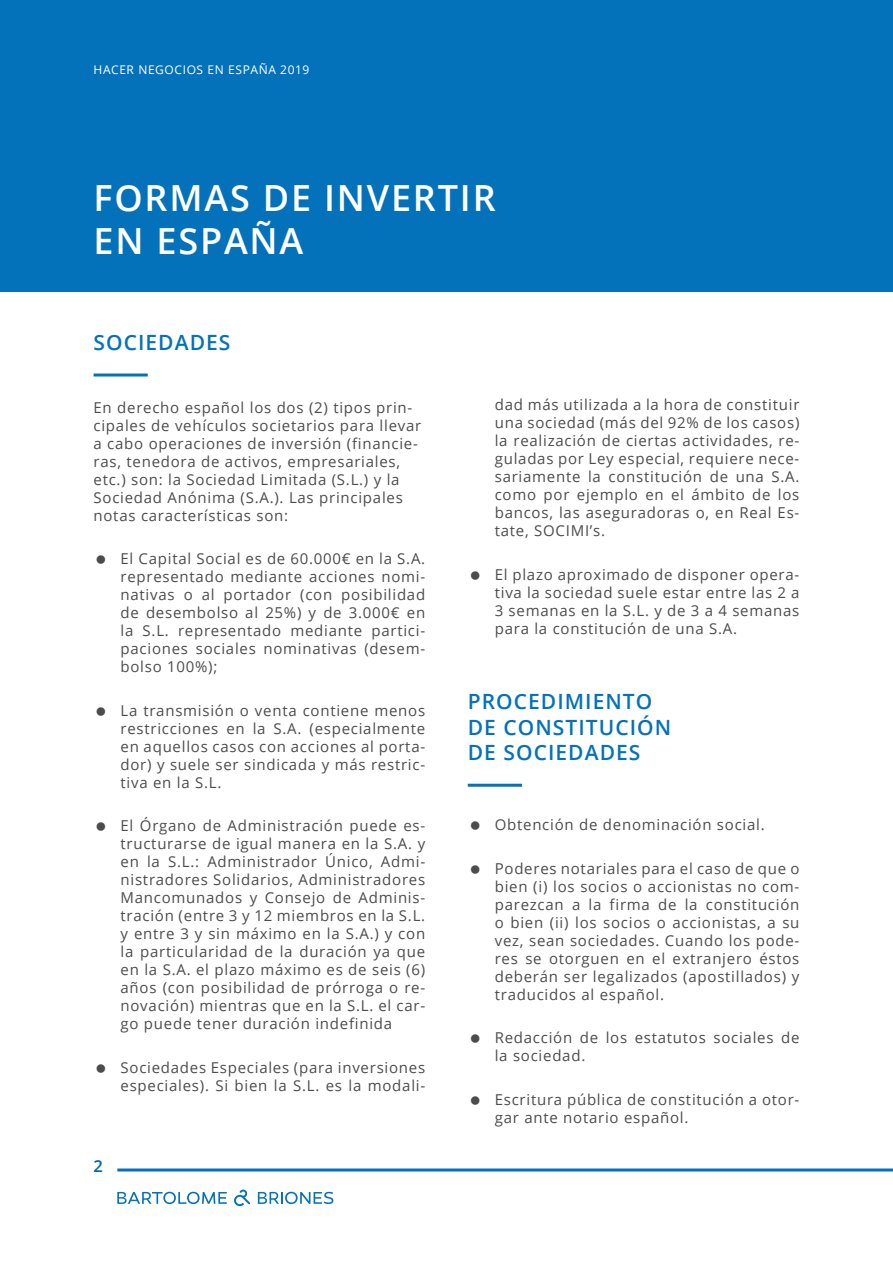
<style>
.page{position:relative;width:893px;height:1263px;background:#fff}
.page>*{position:absolute;margin:0;border:0;box-sizing:border-box;transform-origin:0 0}
.t1{font:600 36px/43.2px "Open Sans";letter-spacing:.05em;color:#fff}
.t2{font:600 21px/25.2px "Open Sans";letter-spacing:.05em;color:#0372bb}
.t3{font:600 16.5px "Open Sans";color:#0163a7}
.t4{font:15px/18px "Open Sans";letter-spacing:.05em;color:#4b4c4d;text-align:justify}
.t5{font:12px "Open Sans";letter-spacing:.05em;color:#fff}
</style>
<div class="page">
<hr style="left:117px;top:1168px;width:776px;height:3px;background:#0372bb">
<svg style="left:117px;top:1192px;width:110px;height:12px"></svg>
<svg style="left:258px;top:1192px;width:75px;height:12px"></svg>
<svg style="left:234px;top:1189px;width:16px;height:17px"></svg>
<div style="left:0;top:0;width:893px;height:291px;background:#0372bb"></div>
<hr style="left:94px;top:373px;width:54px;height:3px;background:#0372bb">
<hr style="left:468px;top:784px;width:54px;height:3px;background:#0372bb">
<p class="t5" style="left:94px;top:62px;width:217px">HACER NEGOCIOS EN ESPAÑA 2019</p>
<h1 class="t1" style="left:94px;top:175px;width:404px">FORMAS DE INVERTIR<br>EN ESPAÑA</h1>
<h2 class="t2" style="left:94px;top:329px;width:138px">SOCIEDADES</h2>
<p class="t4" style="left:94px;top:398px;width:329px;text-align:left">En derecho español los dos (2) tipos prin&shy;cipales de vehículos societarios para llevar a cabo operaciones de inversión (financie&shy;ras, tenedora de activos, empresariales, etc.) son: la Sociedad Limitada (S.L.) y la Sociedad Anónima (S.A.). Las principales notas características son:</p>
<p class="t4" style="left:121px;top:549px;width:306px">El Capital Social es de 60.000€ en la S.A. representado mediante acciones nomi&shy;nativas o al portador (con posibilidad de desembolso al 25%) y de 3.000€ en la S.L. representado mediante partici&shy;paciones sociales nominativas (desem&shy;bolso 100%);</p>
<p class="t4" style="left:121px;top:701px;width:306px">La transmisión o venta contiene menos restricciones en la S.A. (especialmente en aquellos casos con acciones al porta&shy;dor) y suele ser sindicada y más restric&shy;tiva en la S.L.</p>
<p class="t4" style="left:121px;top:816px;width:306px">El Órgano de Administración puede es&shy;tructurarse de igual manera en la S.A. y en la S.L.: Administrador Único, Admi&shy;nistradores Solidarios, Administradores Mancomunados y Consejo de Adminis&shy;tración (entre 3 y 12 miembros en la S.L. y entre 3 y sin máximo en la S.A.) y con la particularidad de la duración ya que en la S.A. el plazo máximo es de seis (6) años (con posibilidad de prórroga o re&shy;novación) mientras que en la S.L. el car&shy;go puede tener duración indefinida</p>
<p class="t4" style="left:121px;top:1058px;width:306px">Sociedades Especiales (para inversiones especiales). Si bien la S.L. es la modali-</p>
<p class="t3" style="left:94px;top:1154px;width:11px">2</p>
<p class="t4" style="left:495px;top:395px;width:306px">dad más utilizada a la hora de constituir una sociedad (más del 92% de los casos) la realización de ciertas actividades, re&shy;guladas por Ley especial, requiere nece&shy;sariamente la constitución de una S.A. como por ejemplo en el ámbito de los bancos, las aseguradoras o, en Real Es&shy;tate, SOCIMI’s.</p>
<p class="t4" style="left:495px;top:565px;width:306px">El plazo aproximado de disponer opera&shy;tiva la sociedad suele estar entre las 2 a 3 semanas en la S.L. y de 3 a 4 semanas para la constitución de una S.A.</p>
<h2 class="t2" style="left:468px;top:689px;width:205px">PROCEDIMIENTO<br>DE CONSTITUCIÓN<br>DE SOCIEDADES</h2>
<p class="t4" style="left:495px;top:815px;width:271px">Obtención de denominación social.</p>
<p class="t4" style="left:495px;top:859px;width:306px">Poderes notariales para el caso de que o bien (i) los socios o accionistas no com&shy;parezcan a la firma de la constitución o bien (ii) los socios o accionistas, a su vez, sean sociedades. Cuando los pode&shy;res se otorguen en el extranjero éstos deberán ser legalizados (apostillados) y traducidos al español.</p>
<p class="t4" style="left:495px;top:1028px;width:306px">Redacción de los estatutos sociales de la sociedad.</p>
<p class="t4" style="left:495px;top:1090px;width:306px">Escritura pública de constitución a otor&shy;gar ante notario español.</p>
</div>
